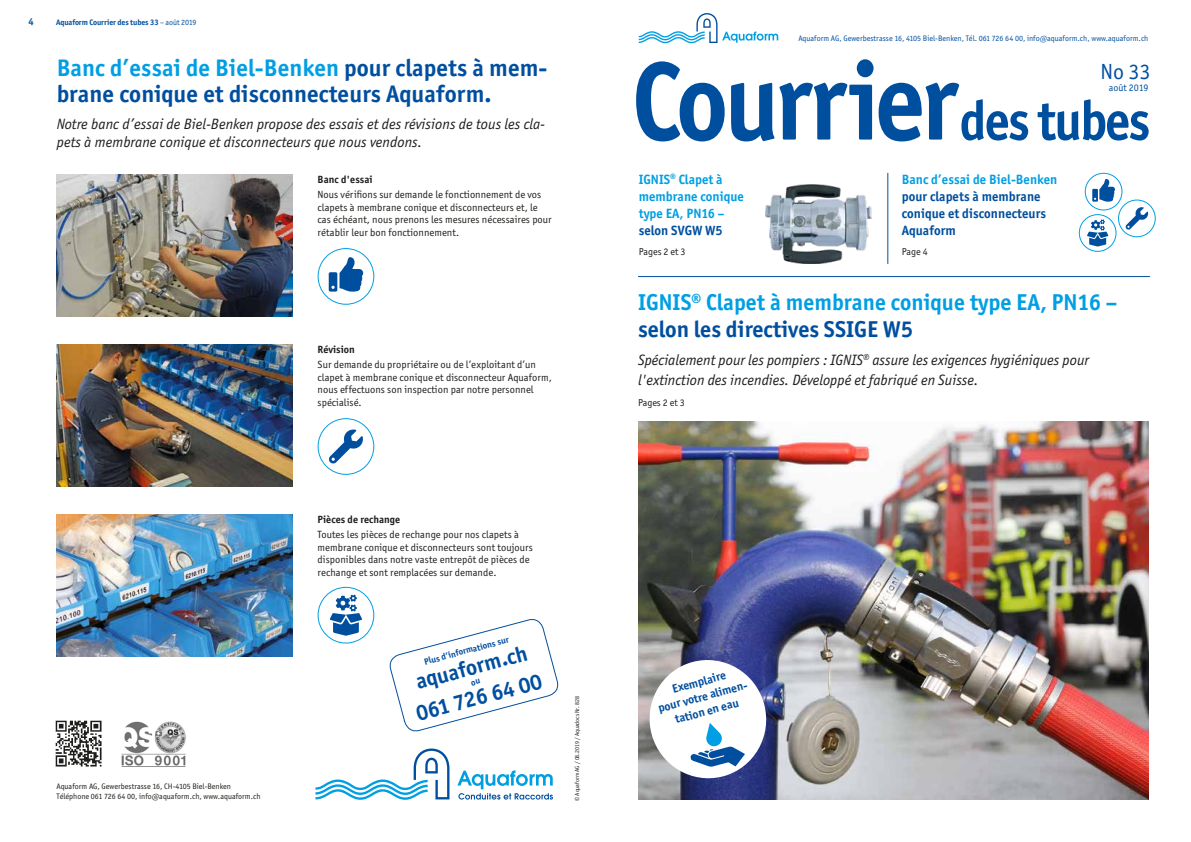
<style>
.page{position:relative;width:1191px;height:842px;background:#fff}
.page>*{position:absolute;margin:0;border:0;box-sizing:border-box;transform-origin:0 0}
.t1{font:700 111.2px "Officina San ITC";letter-spacing:-.035em;color:#004f9f;scale:.93 1}
.t2{font:700 24px/26px "Officina San ITC";letter-spacing:.005em;color:#004f9f}
.t3{font:700 23px/27px "Officina San ITC";color:#009fe3}
.t4{font:700 22px "Officina San ITC";color:#004f9f}
.t5{font:22px "Officina San ITC";color:#004f9f}
.t6{font:italic 15px/18px "Officina San ITC";color:#1d1d1b}
.t7{font:700 13.5px/17px "Officina San ITC";letter-spacing:.005em;color:#009fe3}
.t8{font:700 13.5px/17px "Officina San ITC";letter-spacing:.005em;color:#004f9f}
.t9{font:700 12px/15px "Officina San ITC";color:#004f9f;text-align:center}
.t10{font:10.5px/12.6px "Officina San ITC";letter-spacing:.005em;color:#1d1d1b}
.t11{font:700 10.5px "Officina San ITC";letter-spacing:.005em;color:#1d1d1b}
.t12{font:10px "Officina San ITC";letter-spacing:-.005em;color:#1d1d1b}
.t13{font:10px "Officina San ITC";color:#004f9f}
.t14{font:700 10px "Officina San ITC";color:#004f9f}
.t15{font:700 9px "Officina San ITC";color:#004f9f}
.t16{font:8px/10px "Officina San ITC";color:#1d1d1b}
.t17{font:8px "Officina San ITC";color:#004f9f}
.t18{font:700 8px "Officina San ITC";letter-spacing:-.01em;color:#004f9f}
.t19{font:6px "Officina San ITC";letter-spacing:-.01em;color:#1d1d1b}
.s1{font-weight:400}
.s2{color:#009fe3}
.s3{font-size:55.6px}
.s4{color:#004f9f}
</style>
<div class="page">
<img style="left:638px;top:421px;width:510px;height:378px">
<img style="left:121px;top:721px;width:65px;height:46px">
<img style="left:55px;top:720px;width:47px;height:47px">
<hr style="left:638px;top:276px;width:512px;height:1px;background:#004f9f">
<hr style="left:887px;top:173px;width:1px;height:91px;background:#004f9f">
<img style="left:765px;top:184px;width:106px;height:79px">
<img style="left:57px;top:344px;width:235px;height:142px">
<img style="left:57px;top:514px;width:235px;height:142px">
<div style="left:317px;top:587px;width:57px;height:56px;border:1px solid #009fe3;border-radius:50%"></div>
<svg style="left:330px;top:595px;width:32px;height:41px"></svg>
<div style="left:317px;top:418px;width:57px;height:57px;border:1px solid #009fe3;border-radius:50%"></div>
<svg style="left:329px;top:429px;width:34px;height:35px"></svg>
<img style="left:57px;top:174px;width:235px;height:142px">
<div style="left:317px;top:248px;width:57px;height:57px;border:1px solid #009fe3;border-radius:50%"></div>
<svg style="left:329px;top:257px;width:34px;height:35px"></svg>
<svg style="left:1079px;top:215px;width:37px;height:36px"></svg>
<div style="left:1079px;top:214px;width:37px;height:38px;border:1px solid #009fe3;border-radius:50%"></div>
<svg style="left:1087px;top:219px;width:21px;height:27px"></svg>
<svg style="left:1118px;top:200px;width:37px;height:37px"></svg>
<div style="left:1118px;top:200px;width:37px;height:37px;border:1px solid #009fe3;border-radius:50%"></div>
<svg style="left:1125px;top:207px;width:23px;height:23px"></svg>
<div style="left:1085px;top:173px;width:37px;height:37px;border:1px solid #009fe3;border-radius:50%"></div>
<svg style="left:1092px;top:179px;width:23px;height:23px"></svg>
<svg style="left:639px;top:13px;width:139px;height:30px"></svg>
<svg style="left:315px;top:748px;width:134px;height:52px"></svg>
<svg style="left:457px;top:770px;width:96px;height:30px"></svg>
<svg style="left:643px;top:654px;width:129px;height:131px"></svg>
<svg style="left:389px;top:619px;width:170px;height:113px"></svg>
<p class="t14" style="left:28px;top:16px;width:7px">4</p>
<p class="t18" style="left:56px;top:18px;width:142px">Aquaform Courrier des tubes 33 <span class="s1">– août 2019</span></p>
<h2 class="t2" style="left:57px;top:54px;width:492px"><span class="s2">Banc d’essai de Biel-Benken</span> pour clapets à mem&shy;brane conique et disconnecteurs Aquaform.</h2>
<h3 class="t6" style="left:57px;top:115px;width:490px">Notre banc d’essai de Biel-Benken propose des essais et des révisions de tous les cla&shy;pets à membrane conique et disconnecteurs que nous vendons.</h3>
<p class="t11" style="left:317px;top:172px;width:57px">Banc d'essai</p>
<p class="t10" style="left:317px;top:188px;width:236px">Nous vérifions sur demande le fonctionnement de vos clapets à membrane conique et disconnecteurs et, le cas échéant, nous prenons les mesures nécessaires pour rétablir leur bon fonctionnement.</p>
<p class="t16" style="left:56px;top:781px;width:206px">Aquaform AG, Gewerbestrasse 16, CH-4105 Biel-Benken<br>Téléphone 061 726 64 00, info@aquaform.ch, www.aquaform.ch</p>
<p class="t11" style="left:317px;top:343px;width:39px">Révision</p>
<p class="t10" style="left:317px;top:358px;width:236px">Sur demande du propriétaire ou de l’exploitant d’un clapet à membrane conique et disconnecteur Aquaform, nous effectuons son inspection par notre personnel spécialisé.</p>
<p class="t11" style="left:317px;top:513px;width:84px">Pièces de rechange</p>
<p class="t10" style="left:317px;top:528px;width:217px">Toutes les pièces de rechange pour nos clapets à membrane conique et disconnecteurs sont toujours disponibles dans notre vaste entrepôt de pièces de rechange et sont remplacées sur demande.</p>
<p class="t15" style="left:423px;top:656px;width:89px;rotate:-15deg">Plus d’informations sur</p>
<h3 class="t4" style="left:412px;top:669px;width:116px;rotate:-15deg">aquaform.ch</h3>
<h3 class="t4" style="left:413px;top:700px;width:131px;rotate:-15deg">061 726 64 00</h3>
<p class="t19" style="left:573px;top:801px;width:106px;rotate:-90deg">© Aquaform AG / 08.2019 / Aquadocs Nr. 828</p>
<p class="t17" style="left:798px;top:33px;width:351px">Aquaform AG, Gewerbestrasse 16, 4105 Biel-Benken, Tél. 061 726 64 00, info@aquaform.ch, www.aquaform.ch</p>
<h3 class="t5" style="left:1100px;top:59px;width:52px">No 33</h3>
<p class="t13" style="left:1108px;top:82px;width:41px">août 2019</p>
<h1 class="t1" style="left:632px;top:33px;width:559px">Courrier<span class="s3">des tubes</span></h1>
<p class="t7" style="left:639px;top:170px;width:107px">IGNIS<sup>®</sup> Clapet à membrane conique type EA, PN16 –</p>
<p class="t8" style="left:639px;top:221px;width:85px">selon SVGW W5</p>
<p class="t12" style="left:639px;top:245px;width:48px">Pages 2 et 3</p>
<h3 class="t3" style="left:638px;top:289px;width:481px">IGNIS<sup>®</sup> Clapet à membrane conique type EA, PN16 – <span class="s4">selon les directives SSIGE W5</span></h3>
<h3 class="t6" style="left:638px;top:350px;width:452px;line-height:20px">Spécialement pour les pompiers : IGNIS<sup>®</sup> assure les exigences hygiéniques pour l'extinction des incendies. Développé et fabriqué en Suisse.</h3>
<p class="t12" style="left:638px;top:397px;width:48px">Pages 2 et 3</p>
<p class="t7" style="left:901px;top:170px;width:157px">Banc d’essai de Biel-Benken</p>
<p class="t8" style="left:901px;top:187px;width:146px">pour clapets à membrane conique et disconnecteurs<br>Aquaform</p>
<p class="t12" style="left:901px;top:245px;width:27px">Page 4</p>
<p class="t9" style="left:652px;top:686px;width:95px;rotate:-15deg">Exemplaire<br>pour votre alimen&shy;tation en eau</p>
</div>
